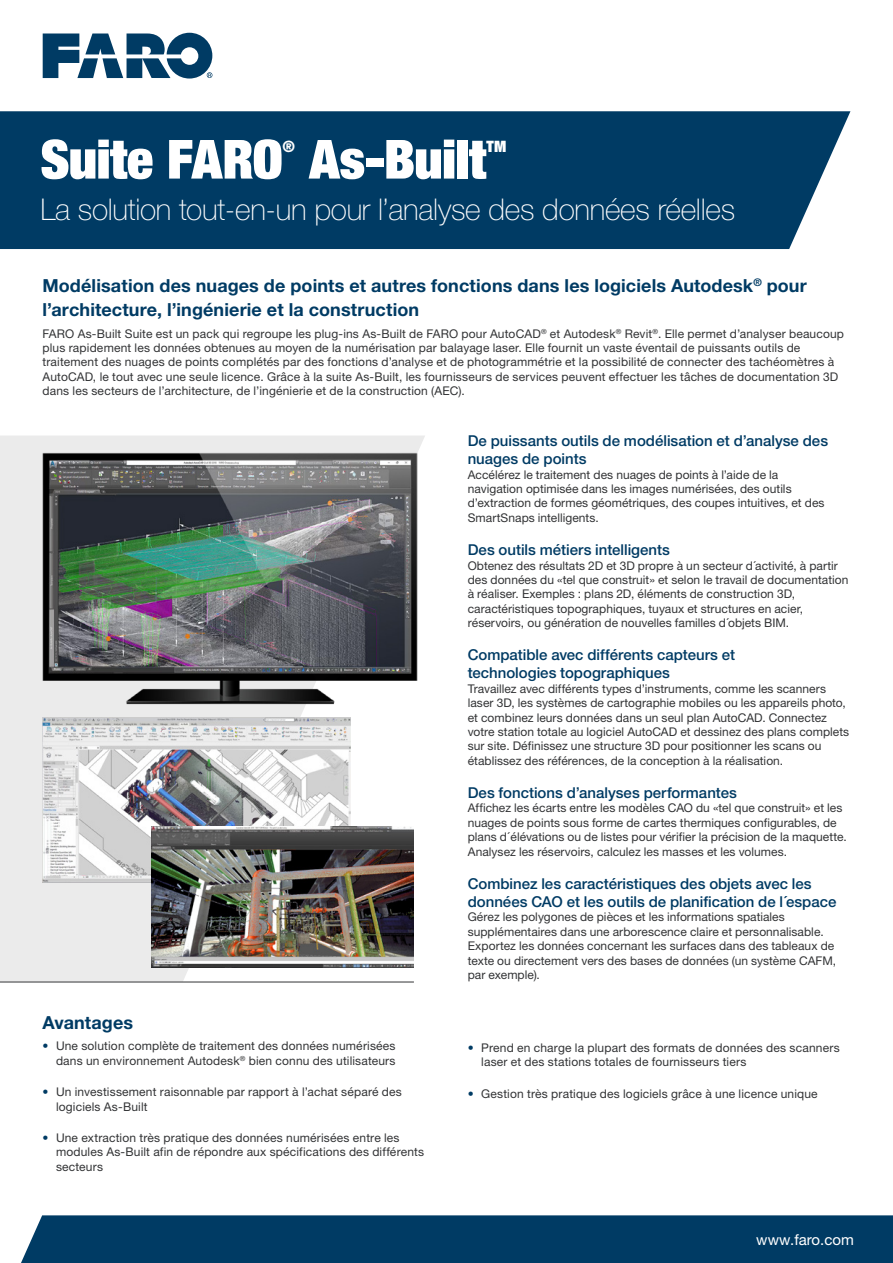
<style>
.page{position:relative;width:893px;height:1263px;background:#fff}
.page>*{position:absolute;margin:0;border:0;box-sizing:border-box;transform-origin:0 0}
.t1{font:900 condensed 54px "Helvetica Neue LTW1 G";letter-spacing:-.005em;color:#fff}
.t2{font:100 30px "Helvetica Neue LTW1 G";letter-spacing:-.01em;color:#fff}
.t3{font:700 18px/24px "Helvetica Neue LTW1 G";letter-spacing:.005em;color:#003b64}
.t4{font:900 condensed 15.75px "Helvetica Neue LTW1 G";color:#fff}
.t5{font:500 15px/18px "Helvetica Neue LTW1 G";color:#003b64}
.t6{font:15px "Helvetica Neue LTW1 G";color:#fff}
.t7{font:12px/14.4px "Helvetica Neue LTW1 G";letter-spacing:.01em;color:#323335}
.s1{color:#003b64}
</style>
<div class="page">
<svg style="left:43px;top:33px;width:169px;height:46px"></svg>
<div style="left:0;top:111px;width:850px;height:138px;background:#003b64"></div>
<div style="left:21px;top:1215px;width:872px;height:48px;background:#003b64"></div>
<svg style="left:0;top:436px;width:425px;height:546px;fill:#ebebeb"></svg>
<hr style="left:0;top:982px;width:414px;height:1px;background:#323335">
<img style="left:43px;top:449px;width:378px;height:257px">
<img style="left:43px;top:717px;width:308px;height:165px">
<img style="left:152px;top:826px;width:261px;height:141px">
<h1 class="t1" style="left:40px;top:123px;width:244px">Suite FARO</h1>
<h3 class="t4" style="left:282px;top:135px;width:14px">®</h3>
<h1 class="t1" style="left:309px;top:123px;width:179px">As-Built</h1>
<h3 class="t4" style="left:487px;top:135px;width:21px">TM</h3>
<h2 class="t2" style="left:40px;top:191px;width:696px">La solution tout-en-un pour l’analyse des données réelles</h2>
<h3 class="t3" style="left:43px;top:274px;width:766px">Modélisation des nuages de points et autres fonctions dans les logiciels Autodesk<sup>®</sup> pour l’architecture, l’ingénierie et la construction</h3>
<p class="t7" style="left:43px;top:326px;width:803px">FARO As-Built Suite est un pack qui regroupe les plug-ins As-Built de FARO pour AutoCAD<sup>®</sup> et Autodesk<sup>®</sup> Revit<sup>®</sup>. Elle permet d’analyser beaucoup plus rapidement les données obtenues au moyen de la numérisation par balayage laser. Elle fournit un vaste éventail de puissants outils de traitement des nuages de points complétés par des fonctions d’analyse et de photogrammétrie et la possibilité de connecter des tachéomètres à AutoCAD, le tout avec une seule licence. Grâce à la suite As-Built, les fournisseurs de services peuvent effectuer les tâches de documentation 3D dans les secteurs de l’architecture, de l’ingénierie et de la construction (AEC).</p>
<p class="t5" style="left:468px;top:432px;width:362px">De puissants outils de modélisation et d’analyse des nuages de points</p>
<p class="t7" style="left:468px;top:467px;width:358px">Accélérez le traitement des nuages de points à l’aide de la navigation optimisée dans les images numérisées, des outils d’extraction de formes géométriques, des coupes intuitives, et des SmartSnaps intelligents.</p>
<p class="t5" style="left:468px;top:541px;width:204px">Des outils métiers intelligents</p>
<p class="t7" style="left:468px;top:558px;width:382px">Obtenez des résultats 2D et 3D propre à un secteur d´activité, à partir des données du «tel que construit» et selon le travail de documentation à réaliser. Exemples : plans 2D, éléments de construction 3D, caractéristiques topographiques, tuyaux et structures en acier, réservoirs, ou génération de nouvelles familles d´objets BIM.</p>
<p class="t5" style="left:468px;top:646px;width:269px">Compatible avec différents capteurs et technologies topographiques</p>
<p class="t7" style="left:468px;top:681px;width:383px">Travaillez avec différents types d’instruments, comme les scanners laser 3D, les systèmes de cartographie mobiles ou les appareils photo, et combinez leurs données dans un seul plan AutoCAD. Connectez votre station totale au logiciel AutoCAD et dessinez des plans complets sur site. Définissez une structure 3D pour positionner les scans ou établissez des références, de la conception à la réalisation.</p>
<p class="t5" style="left:468px;top:784px;width:271px">Des fonctions d’analyses performantes</p>
<p class="t7" style="left:468px;top:801px;width:380px">Affichez les écarts entre les modèles CAO du «tel que construit» et les nuages de points sous forme de cartes thermiques configurables, de plans d´élévations ou de listes pour vérifier la précision de la maquette.<br>Analysez les réservoirs, calculez les masses et les volumes.</p>
<p class="t5" style="left:468px;top:874px;width:370px">Combinez les caractéristiques des objets avec les données CAO et les outils de planification de l´espace</p>
<p class="t7" style="left:468px;top:910px;width:370px">Gérez les polygones de pièces et les informations spatiales supplémentaires dans une arborescence claire et personnalisable.<br>Exportez les données concernant les surfaces dans des tableaux de texte ou directement vers des bases de données (un système CAFM, par exemple).</p>
<h3 class="t3" style="left:43px;top:1011px;width:92px">Avantages</h3>
<p class="t7" style="left:43px;top:1039px;width:355px;text-align:right"><span class="s1">•</span> Une solution complète de traitement des données numérisées dans un environnement Autodesk<sup>®</sup> bien connu des utilisateurs</p>
<p class="t7" style="left:56px;top:1084px;width:347px;text-indent:-14px"><span class="s1">•</span> Un investissement raisonnable par rapport à l’achat séparé des logiciels As-Built</p>
<p class="t7" style="left:56px;top:1130px;width:370px;text-indent:-14px"><span class="s1">•</span> Une extraction très pratique des données numérisées entre les modules As-Built afin de répondre aux spécifications des différents secteurs</p>
<p class="t7" style="left:481px;top:1040px;width:360px;text-indent:-14px"><span class="s1">•</span> Prend en charge la plupart des formats de données des scanners laser et des stations totales de fournisseurs tiers</p>
<p class="t7" style="left:468px;top:1086px;width:351px"><span class="s1">•</span> Gestion très pratique des logiciels grâce à une licence unique</p>
<p class="t6" style="left:756px;top:1230px;width:99px">www.faro.com</p>
</div>
